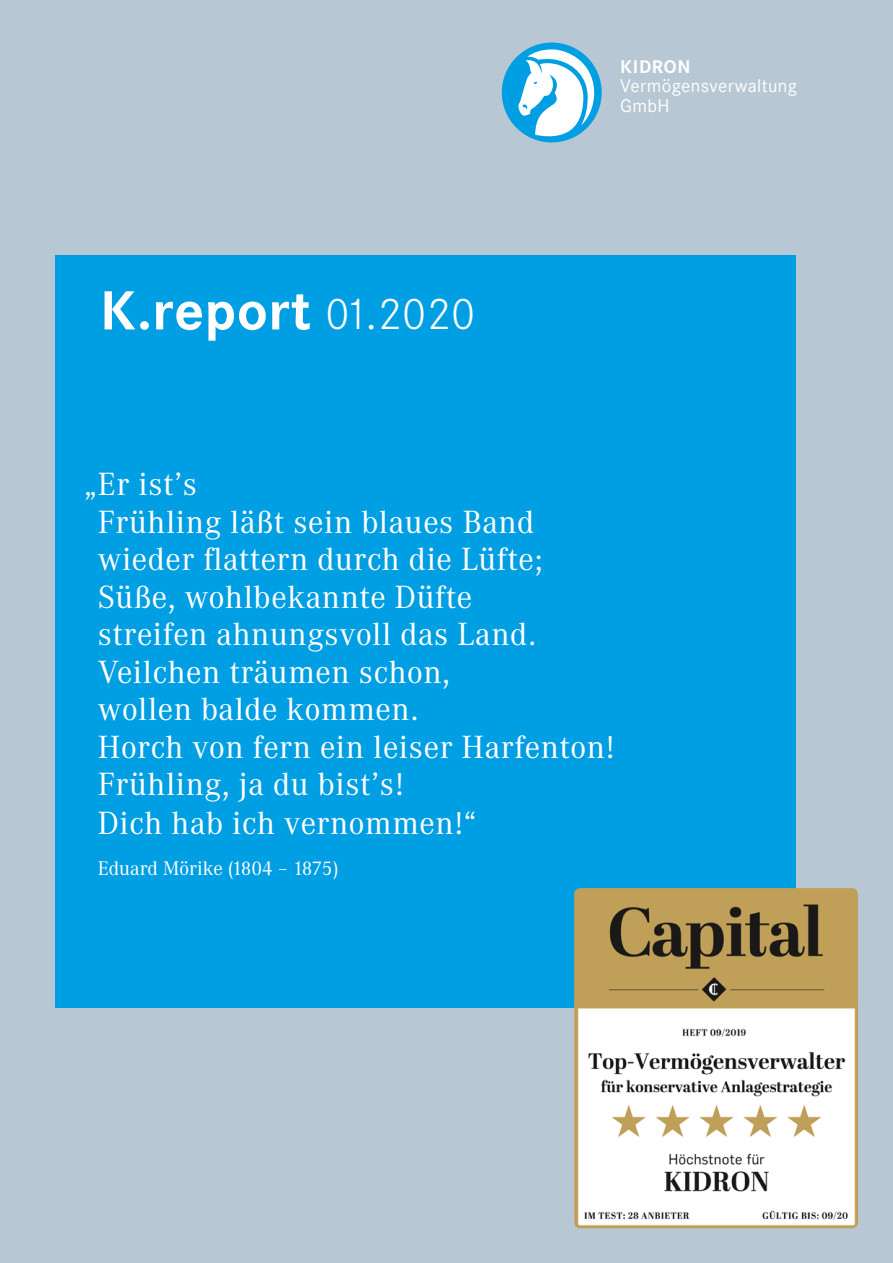
<style>
.page{position:relative;width:893px;height:1263px;background:#b7c7d3}
.page>*{position:absolute;margin:0;border:0;box-sizing:border-box;transform-origin:0 0}
.t1{font:700 54px "Corporate SBQ";letter-spacing:.01em;color:#fff}
.t2{font:31.5px/37.7px "Corporate ABQ";letter-spacing:.02em;color:#fff}
.t3{font:19.35px "Corporate ABQ";color:#fff}
.t4{font:18px/19.5px "Corporate SBQ";letter-spacing:.02em;color:#fff}
.t5{font:700 18px "Corporate SBQ";letter-spacing:.03em;color:#fff}
.s1{font-weight:300;font-size:43.5px}
</style>
<div class="page">
<div style="left:55px;top:255px;width:741px;height:753px;background:#009ee3"></div>
<div style="left:502px;top:43px;width:100px;height:99px;background:#009ee3;border-radius:50%"></div>
<svg style="left:518px;top:49px;width:77px;height:94px"></svg>
<img style="left:574px;top:888px;width:284px;height:340px">
<p class="t5" style="left:620px;top:56px;width:72px">KIDRON</p>
<p class="t4" style="left:620px;top:76px;width:178px">Vermögensverwaltung<br>GmbH</p>
<h1 class="t1" style="left:100px;top:278px;width:377px">K.report <span class="s1">01.2020</span></h1>
<p class="t2" style="left:98px;top:466px;width:518px;text-indent:-14px">„Er ist’s<br>Frühling läßt sein blaues Band wieder flattern durch die Lüfte;<br>Süße, wohlbekannte Düfte<br>streifen ahnungsvoll das Land.<br>Veilchen träumen schon,<br>wollen balde kommen.<br>Horch von fern ein leiser Harfenton!<br>Frühling, ja du bist’s!<br>Dich hab ich vernommen!“</p>
<p class="t3" style="left:98px;top:857px;width:243px">Eduard Mörike (1804 – 1875)</p>
</div>
